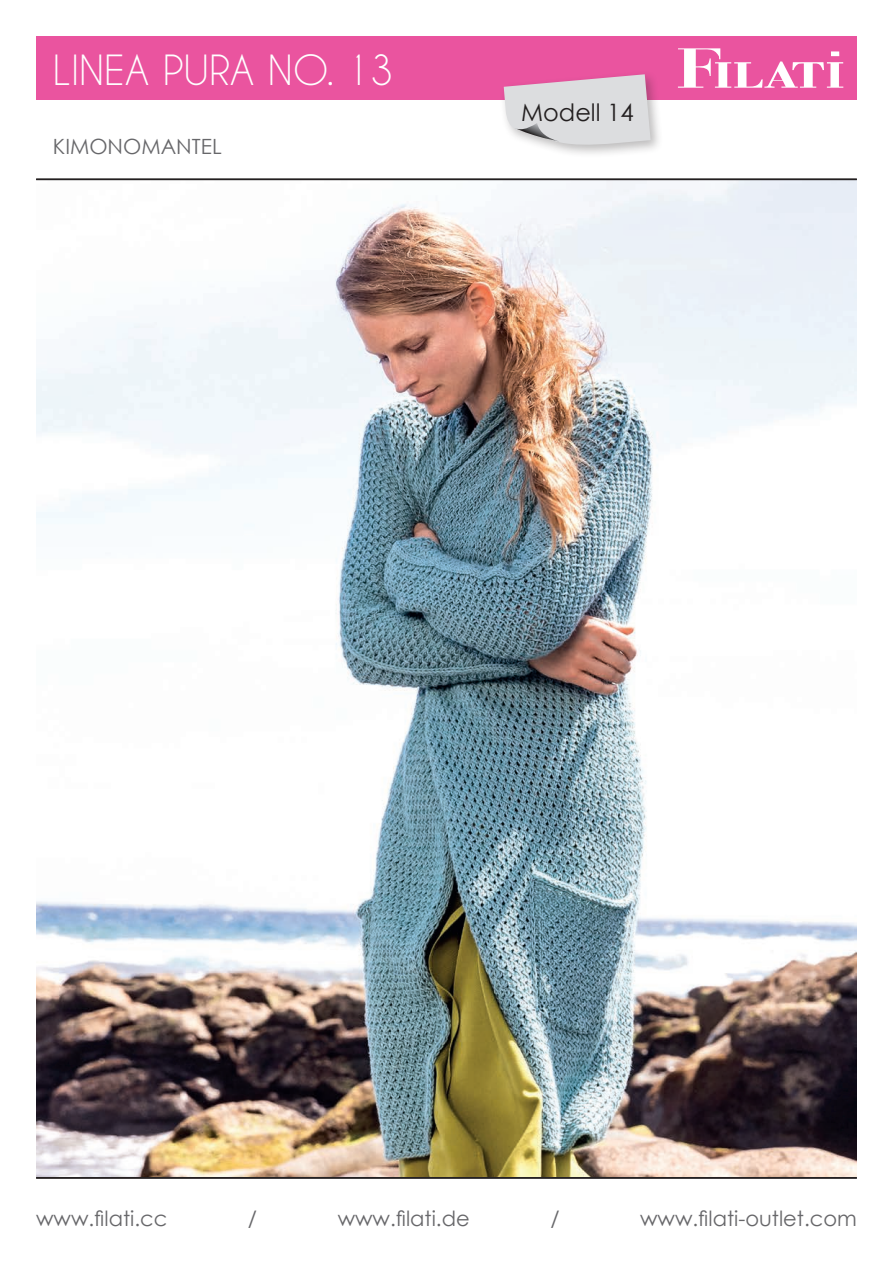
<style>
.page{position:relative;width:893px;height:1263px;background:#fff}
.page>*{position:absolute;margin:0;border:0;box-sizing:border-box;transform-origin:0 0}
.t1{font:39px "Caviar Dreams";color:#fff}
.t2{font:24px "Century Gothic";color:#231f20}
.t3{font:21px "Century Gothic";color:#67676a}
</style>
<div class="page">
<img style="left:36px;top:180px;width:821px;height:997px">
<hr style="left:36px;top:1177px;width:821px;height:1px;background:#231f20">
<hr style="left:36px;top:179px;width:821px;height:1px;background:#231f20">
<div style="left:36px;top:36px;width:821px;height:64px;background:#ea549f"></div>
<svg style="left:678px;top:48px;width:165px;height:40px"></svg>
<div style="left:499px;top:70px;width:165px;height:88px;background:#231f20;opacity:.3"></div>
<svg style="left:504px;top:74px;width:147px;height:76px;background:#dcced7"></svg>
<h1 class="t1" style="left:53px;top:47px;width:342px">LINEA PURA NO. 13</h1>
<p class="t3" style="left:53px;top:131px;width:170px">KIMONOMANTEL</p>
<p class="t2" style="left:521px;top:96px;width:114px">Modell 14</p>
<p class="t3" style="left:36px;top:1204px;width:133px">www.filati.cc</p>
<p class="t3" style="left:248px;top:1204px;width:11px">/</p>
<p class="t3" style="left:338px;top:1204px;width:134px">www.filati.de</p>
<p class="t3" style="left:550px;top:1204px;width:11px">/</p>
<p class="t3" style="left:640px;top:1204px;width:218px">www.filati-outlet.com</p>
</div>
